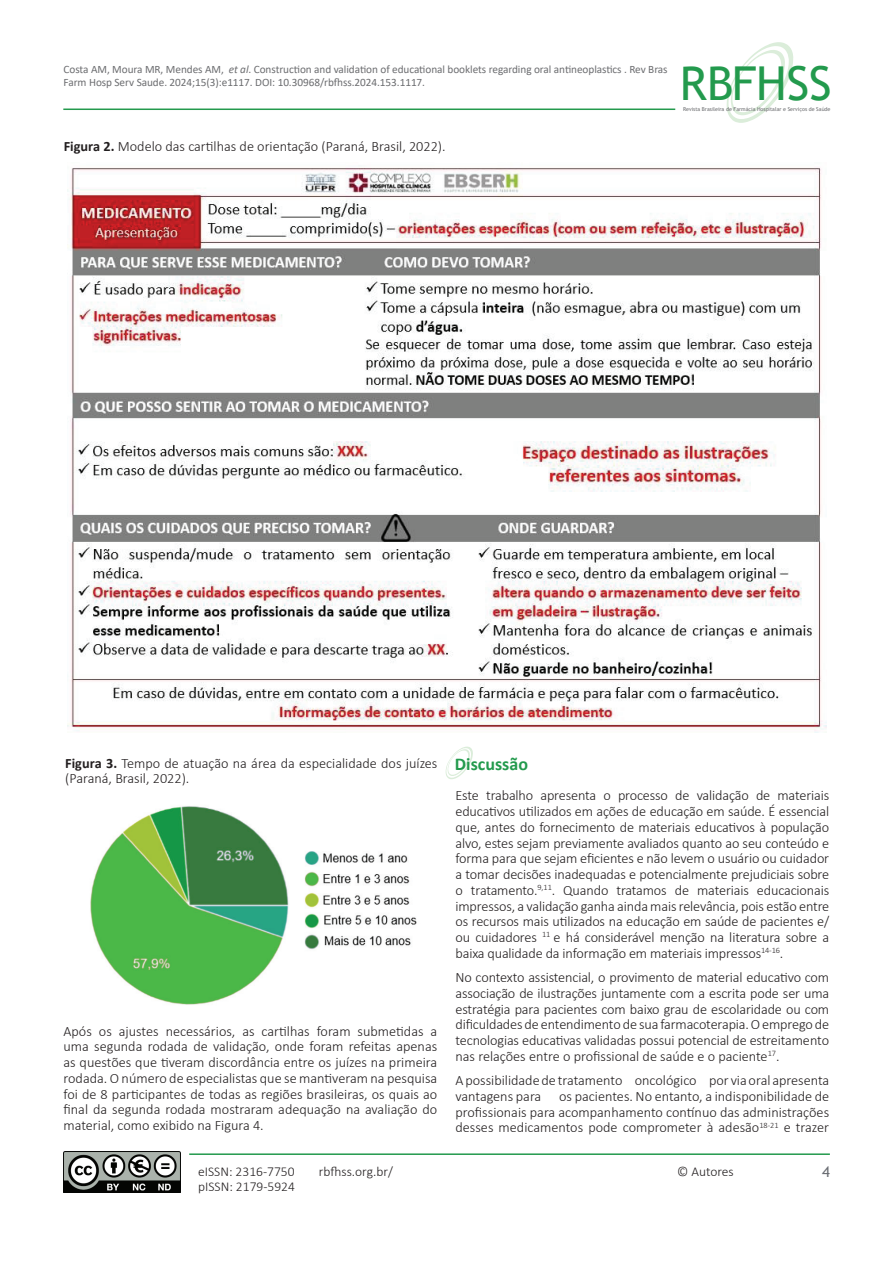
<style>
.page{position:relative;width:893px;height:1263px;background:#fff}
.page>*{position:absolute;margin:0;border:0;box-sizing:border-box;transform-origin:0 0}
.t1{font:46.8px "Trebuchet MS";color:#239a4d}
.t2{font:700 18px "Calibri";color:#239a4d}
.t3{font:15px "Trebuchet MS";color:#6a6d73}
.t4{font:300 14.25px/15.8px "Calibri";color:#231f20;text-align:justify}
.t5{font:300 13.5px "Calibri";color:#231f20}
.t6{font:11.25px/12.8px "Calibri";letter-spacing:-.005em;color:#6c6d70}
.t7{font:5.4px "Trebuchet MS";color:#6c6d70}
.s1{font-style:italic}
.s2{font-weight:700}
</style>
<div class="page">
<hr style="left:63px;top:109px;width:612px;height:1px;background:#239a4d">
<svg style="left:727px;top:42px;width:66px;height:81px"></svg>
<img style="left:64px;top:1152px;width:117px;height:41px">
<hr style="left:189px;top:1153px;width:641px;height:2px;background:#239a4d">
<svg style="left:446px;top:747px;width:27px;height:32px"></svg>
<img style="left:67px;top:168px;width:760px;height:563px">
<img style="left:90px;top:806px;width:327px;height:199px">
<p class="t6" style="left:64px;top:63px;width:606px">Costa AM, Moura MR, Mendes AM, <span class="s1">et al</span>. Construction and validation of educational booklets regarding oral antineoplastics . Rev Bras<br>Farm Hosp Serv Saude. 2024;15(3):e1117. DOI: 10.30968/rbfhss.2024.153.1117.</p>
<h1 class="t1" style="left:680px;top:54px;width:153px">RBFHSS</h1>
<p class="t7" style="left:683px;top:106px;width:149px">Revista Brasileira de Farmácia Hospitalar e Serviços de Saúde</p>
<p class="t4" style="left:64px;top:139px;width:383px"><span class="s2">Figura 2.</span> Modelo das cartilhas de orientação (Paraná, Brasil, 2022).</p>
<p class="t4" style="left:65px;top:755px;width:374px"><span class="s2">Figura 3.</span> Tempo de atuação na área da especialidade dos juízes (Paraná, Brasil, 2022).</p>
<p class="t4" style="left:64px;top:1023px;width:375px">Após os ajustes necessários, as cartilhas foram submetidas a uma segunda rodada de validação, onde foram refeitas apenas as questões que tiveram discordância entre os juízes na primeira rodada. O número de especialistas que se mantiveram na pesquisa foi de 8 participantes de todas as regiões brasileiras, os quais ao final da segunda rodada mostraram adequação na avaliação do material, como exibido na Figura 4.</p>
<p class="t2" style="left:455px;top:751px;width:75px">Discussão</p>
<p class="t4" style="left:455px;top:788px;width:375px">Este trabalho apresenta o processo de validação de materiais educativos utilizados em ações de educação em saúde. É essencial que, antes do fornecimento de materiais educativos à população alvo, estes sejam previamente avaliados quanto ao seu conteúdo e forma para que sejam eficientes e não levem o usuário ou cuidador a tomar decisões inadequadas e potencialmente prejudiciais sobre o tratamento.<sup>9,11</sup>. Quando tratamos de materiais educacionais impressos, a validação ganha ainda mais relevância, pois estão entre os recursos mais utilizados na educação em saúde de pacientes e/ ou cuidadores <sup>11</sup> e há considerável menção na literatura sobre a baixa qualidade da informação em materiais impressos<sup>14-16</sup>.</p>
<p class="t4" style="left:455px;top:969px;width:375px">No contexto assistencial, o provimento de material educativo com associação de ilustrações juntamente com a escrita pode ser uma estratégia para pacientes com baixo grau de escolaridade ou com dificuldades de entendimento de sua farmacoterapia. O emprego de tecnologias educativas validadas possui potencial de estreitamento nas relações entre o profissional de saúde e o paciente<sup>17</sup>.</p>
<p class="t4" style="left:455px;top:1072px;width:375px">A possibilidade de tratamento oncológico por via oral apresenta vantagens para</p>
<p class="t4" style="left:455px;top:1088px;width:375px;text-indent:104px">os pacientes. No entanto, a indisponibilidade de profissionais para acompanhamento contínuo das administrações desses medicamentos pode comprometer à adesão<sup>18-21</sup> e trazer</p>
<p class="t5" style="left:198px;top:1163px;width:98px">eISSN: 2316-7750</p>
<p class="t5" style="left:319px;top:1163px;width:75px">rbfhss.org.br/</p>
<p class="t5" style="left:677px;top:1163px;width:58px">© Autores</p>
<p class="t3" style="left:822px;top:1162px;width:9px">4</p>
<p class="t5" style="left:198px;top:1178px;width:98px">pISSN: 2179-5924</p>
</div>
